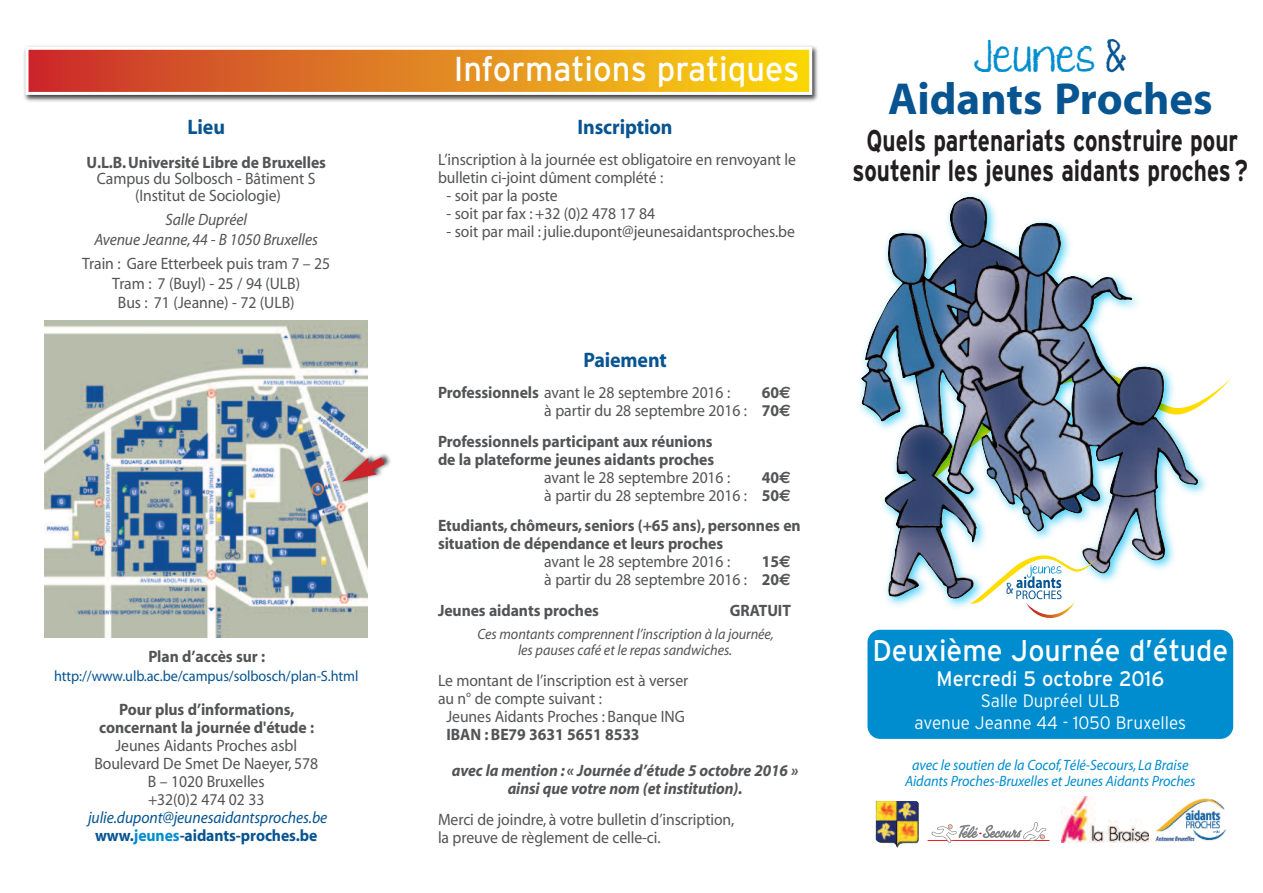
<style>
.page{position:relative;width:1263px;height:893px;background:#fff}
.page>*{position:absolute;margin:0;border:0;box-sizing:border-box;transform-origin:0 0}
.t1{font:700 45px "Myriad";color:#075491}
.t2{font:34.5px "Interstate";color:#fff;scale:.95 1}
.t3{font:33px "KG Ten Thousand Reasons";color:#008dcf}
.t4{font:700 30px/30px "Interstate";color:#221e1f;text-align:center;scale:.75 1}
.t5{font:30px "Interstate";color:#fff;scale:.95 1}
.t6{font:700 21px "Myriad";letter-spacing:-.005em;color:#075491;scale:.95 1}
.t7{font:21px "Interstate";color:#fff;scale:.95 1}
.t8{font:300 18px/22.5px "Interstate";color:#fff;text-align:center;scale:.95 1}
.t9{font:16.5px/18px "Myriad";letter-spacing:-.005em;color:#535455;text-align:center;scale:.95 1}
.t10{font:700 16.5px/18px "Myriad";letter-spacing:-.005em;color:#535455;scale:.95 1}
.t11{font:italic 700 16.5px/18px "Myriad";letter-spacing:-.005em;color:#535455;text-align:center;scale:.95 1}
.t12{font:italic 16.5px/18px "Myriad";letter-spacing:-.005em;color:#075491;text-align:center;scale:.95 1}
.t13{font:italic 16.5px/19.8px "Myriad";letter-spacing:-.005em;color:#535455;text-align:center;scale:.95 1}
.t14{font:italic 15px/16.5px "Myriad";letter-spacing:-.005em;color:#008dcf;text-align:center;scale:.95 1}
.t15{font:italic 15px/16.5px "Myriad";letter-spacing:-.005em;color:#535455;text-align:center;scale:.95 1}
.t16{font:15px "Myriad";letter-spacing:-.005em;color:#075491;scale:.95 1}
.t17{font:11.85px "KG Ten Thousand Reasons";color:#075592}
.s1{font-weight:700;font-style:normal}
.s2{font-weight:700;font-style:normal;color:#008dcf}
.s3{font-weight:700}
.s4{font-family:"Euro Sans";font-weight:700}
.s5{font-size:34.5px;color:#075491}
</style>
<div class="page">
<img style="left:859px;top:194px;width:375px;height:636px">
<img style="left:969px;top:197px;width:229px;height:377px">
<img style="left:24px;top:46px;width:794px;height:56px">
<div style="left:29px;top:50px;width:780px;height:42px;background:linear-gradient(to right,#c92d30,#f9d910)"></div>
<div style="left:26px;top:47px;width:786px;height:48px;border:3px solid #fff"></div>
<svg style="left:970px;top:555px;width:127px;height:63px"></svg>
<img style="left:45px;top:320px;width:323px;height:317px">
<img style="left:329px;top:441px;width:39px;height:60px">
<svg style="left:342px;top:451px;width:49px;height:31px"></svg>
<div style="left:867px;top:630px;width:366px;height:109px;background:#008dcf;border-radius:13px"></div>
<hr style="left:927px;top:840px;width:122px;height:1px;background:#ee1d23">
<svg style="left:931px;top:822px;width:115px;height:21px"></svg>
<img style="left:1061px;top:797px;width:88px;height:45px">
<img style="left:875px;top:801px;width:44px;height:47px">
<img style="left:1154px;top:798px;width:73px;height:44px">
<p class="t6" style="left:187px;top:119px;width:41px">Lieu</p>
<p class="t10" style="left:86px;top:155px;width:254px">U.L.B.Université Libre de Bruxelles</p>
<p class="t9" style="left:97px;top:172px;width:232px;line-height:16.5px">Campus du Solbosch - Bâtiment S (Institut de Sociologie)</p>
<p class="t13" style="left:94px;top:211px;width:237px">Salle Dupréel<br>Avenue Jeanne,44 - B 1050 Bruxelles</p>
<p class="t9" style="left:82px;top:255px;width:262px;line-height:19.8px">Train : Gare Etterbeek puis tram 7 – 25<br>Tram : 7 (Buyl) - 25 / 94 (ULB)<br>Bus : 71 (Jeanne) - 72 (ULB)</p>
<p class="t10" style="left:148px;top:649px;width:125px">Plan d’accès sur :</p>
<p class="t16" style="left:54px;top:670px;width:322px">http://www.ulb.ac.be/campus/solbosch/plan-S.html</p>
<p class="t10" style="left:99px;top:702px;width:228px;text-align:center">Pour plus d’informations, concernant la journée d'étude :</p>
<p class="t9" style="left:94px;top:738px;width:237px">Jeunes Aidants Proches asbl<br>Boulevard De Smet De Naeyer, 578<br>B – 1020 Bruxelles<br>+32(0)2 474 02 33</p>
<p class="t12" style="left:88px;top:810px;width:253px">julie.dupont@jeunesaidantsproches.be <span class="s1">www.</span><span class="s2">jeunes</span><span class="s1">-aidants-proches.be</span></p>
<h2 class="t2" style="left:454px;top:49px;width:365px">Informations pratiques</h2>
<p class="t6" style="left:578px;top:119px;width:102px">Inscription</p>
<p class="t9" style="left:438px;top:152px;width:378px;text-align:left">L’inscription à la journée est obligatoire en renvoyant le bulletin ci-joint dûment complété :</p>
<p class="t9" style="left:446px;top:188px;width:119px">- soit par la poste</p>
<p class="t9" style="left:446px;top:206px;width:221px">- soit par fax : +32 (0)2 478 17 84</p>
<p class="t9" style="left:446px;top:224px;width:368px">- soit par mail : julie.dupont@jeunesaidantsproches.be</p>
<p class="t6" style="left:583px;top:352px;width:89px">Paiement</p>
<p class="t9" style="left:438px;top:385px;width:309px"><span class="s3">Professionnels</span> avant le 28 septembre 2016 :</p>
<p class="t9" style="left:544px;top:385px;width:261px;text-align:right"><span class="s3">60</span><span class="s4">€<br></span>à partir du 28 septembre 2016 : <span class="s3">70</span><span class="s4">€</span></p>
<p class="t10" style="left:438px;top:433px;width:292px">Professionnels participant aux réunions de la plateforme jeunes aidants proches</p>
<p class="t9" style="left:544px;top:469px;width:197px">avant le 28 septembre 2016 :</p>
<p class="t9" style="left:544px;top:469px;width:261px;text-align:right"><span class="s3">40</span><span class="s4">€<br></span>à partir du 28 septembre 2016 : <span class="s3">50</span><span class="s4">€</span></p>
<p class="t10" style="left:438px;top:518px;width:383px">Etudiants, chômeurs, seniors (+65 ans),personnes en situation de dépendance et leurs proches</p>
<p class="t9" style="left:544px;top:554px;width:197px">avant le 28 septembre 2016 :</p>
<p class="t9" style="left:544px;top:554px;width:261px;text-align:right"><span class="s3">15</span><span class="s4">€<br></span>à partir du 28 septembre 2016 : <span class="s3">20</span><span class="s4">€</span></p>
<p class="t10" style="left:438px;top:603px;width:171px">Jeunes aidants proches</p>
<p class="t10" style="left:730px;top:603px;width:66px">GRATUIT</p>
<p class="t15" style="left:477px;top:627px;width:313px">Ces montants comprennent l’inscription à la journée, les pauses café et le repas sandwiches.</p>
<p class="t9" style="left:438px;top:673px;width:265px">Le montant de l’inscription est à verser</p>
<p class="t9" style="left:438px;top:691px;width:174px">au n° de compte suivant :</p>
<p class="t9" style="left:446px;top:709px;width:252px">Jeunes Aidants Proches : Banque ING</p>
<p class="t10" style="left:446px;top:727px;width:205px">IBAN :BE79 3631 5651 8533</p>
<p class="t11" style="left:452px;top:763px;width:366px">avec la mention : « Journée d’étude 5 octobre 2016 » ainsi que votre nom (et institution).</p>
<p class="t9" style="left:438px;top:812px;width:313px;text-align:left">Merci de joindre, à votre bulletin d’inscription, la preuve de règlement de celle-ci.</p>
<h3 class="t3" style="left:973px;top:31px;width:155px">JEUNES <span class="s5">&amp;</span></h3>
<h1 class="t1" style="left:888px;top:82px;width:326px">Aidants Proches</h1>
<h3 class="t4" style="left:853px;top:125px;width:529px">Quels partenariats construire pour soutenir les jeunes aidants proches ?</h3>
<p class="t17" style="left:1006px;top:580px;width:9px">&amp;</p>
<h3 class="t5" style="left:872px;top:633px;width:376px">Deuxième Journée d’étude</h3>
<p class="t7" style="left:936px;top:666px;width:241px">Mercredi 5 octobre 2016</p>
<p class="t8" style="left:914px;top:689px;width:288px">Salle Dupréel ULB<br>avenue Jeanne 44 - 1050 Bruxelles</p>
<p class="t14" style="left:905px;top:758px;width:307px">avec le soutien de la Cocof,Télé-Secours, La Braise<br>Aidants Proches-Bruxelles et Jeunes Aidants Proches</p>
</div>
